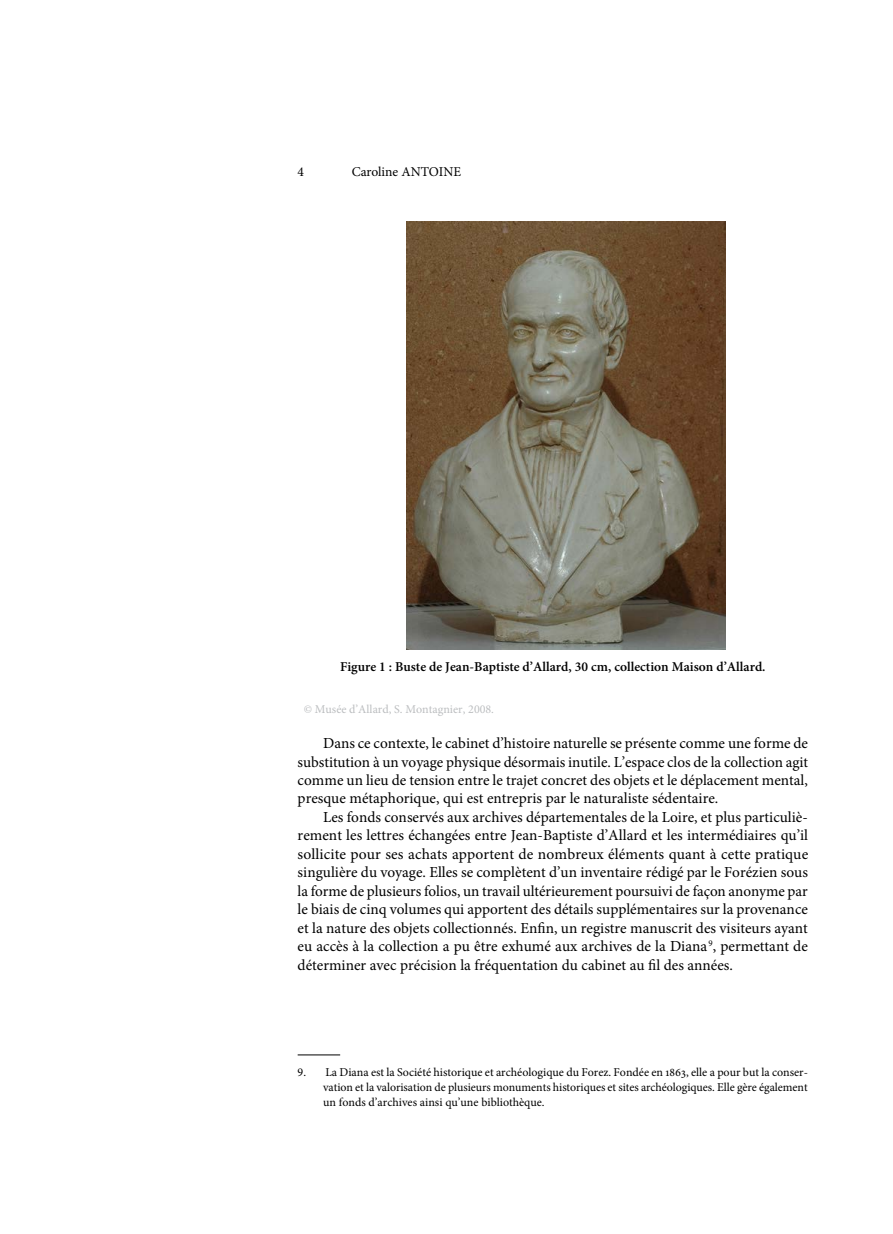
<style>
.page{position:relative;width:893px;height:1234px;background:#fff}
.page>*{position:absolute;margin:0;border:0;box-sizing:border-box;transform-origin:0 0}
.t1{font:15.3px/18.5px "Minion Pro";color:#000;text-align:justify}
.t2{font:600 13.5px "Minion Pro";color:#000}
.t3{font:13.5px "Minion Pro";color:#000}
.t4{font:12px/15px "Minion Pro";color:#000;text-align:justify}
.t5{font:12px "Minion Pro";color:#bcbec0}
</style>
<div class="page">
<img style="left:406px;top:221px;width:319px;height:428px">
<hr style="left:298px;top:1054px;width:42px;height:1px;background:#000">
<p class="t3" style="left:298px;top:162px;width:8px">4</p>
<p class="t3" style="left:352px;top:162px;width:111px">Caroline ANTOINE</p>
<p class="t2" style="left:340px;top:657px;width:427px">Figure 1 : Buste de Jean-Baptiste d’Allard, 30 cm, collection Maison d’Allard.</p>
<p class="t5" style="left:304px;top:701px;width:192px">© Musée d’Allard, S. Montagnier, 2008.</p>
<p class="t1" style="left:298px;top:733px;width:512px;text-indent:26px">Dans ce contexte, le cabinet d’histoire naturelle se présente comme une forme de substitution à un voyage physique désormais inutile. L’espace clos de la collection agit comme un lieu de tension entre le trajet concret des objets et le déplacement mental, presque métaphorique, qui est entrepris par le naturaliste sédentaire.</p>
<p class="t1" style="left:298px;top:807px;width:512px;text-indent:26px">Les fonds conservés aux archives départementales de la Loire, et plus particuliè&shy;rement les lettres échangées entre Jean-Baptiste d’Allard et les intermédiaires qu’il sollicite pour ses achats apportent de nombreux éléments quant à cette pratique singulière du voyage. Elles se complètent d’un inventaire rédigé par le Forézien sous la forme de plusieurs folios, un travail ultérieurement poursuivi de façon anonyme par le biais de cinq volumes qui apportent des détails supplémentaires sur la provenance et la nature des objets collectionnés. Enfin, un registre manuscrit des visiteurs ayant eu accès à la collection a pu être exhumé aux archives de la Diana <sup>9</sup>, permettant de déterminer avec précision la fréquentation du cabinet au fil des années.</p>
<p class="t4" style="left:323px;top:1064px;width:486px;text-indent:-26px">9. La Diana est la Société historique et archéologique du Forez. Fondée en 1863, elle a pour but la conser&shy;vation et la valorisation de plusieurs monuments historiques et sites archéologiques. Elle gère également un fonds d’archives ainsi qu’une bibliothèque.</p>
</div>
